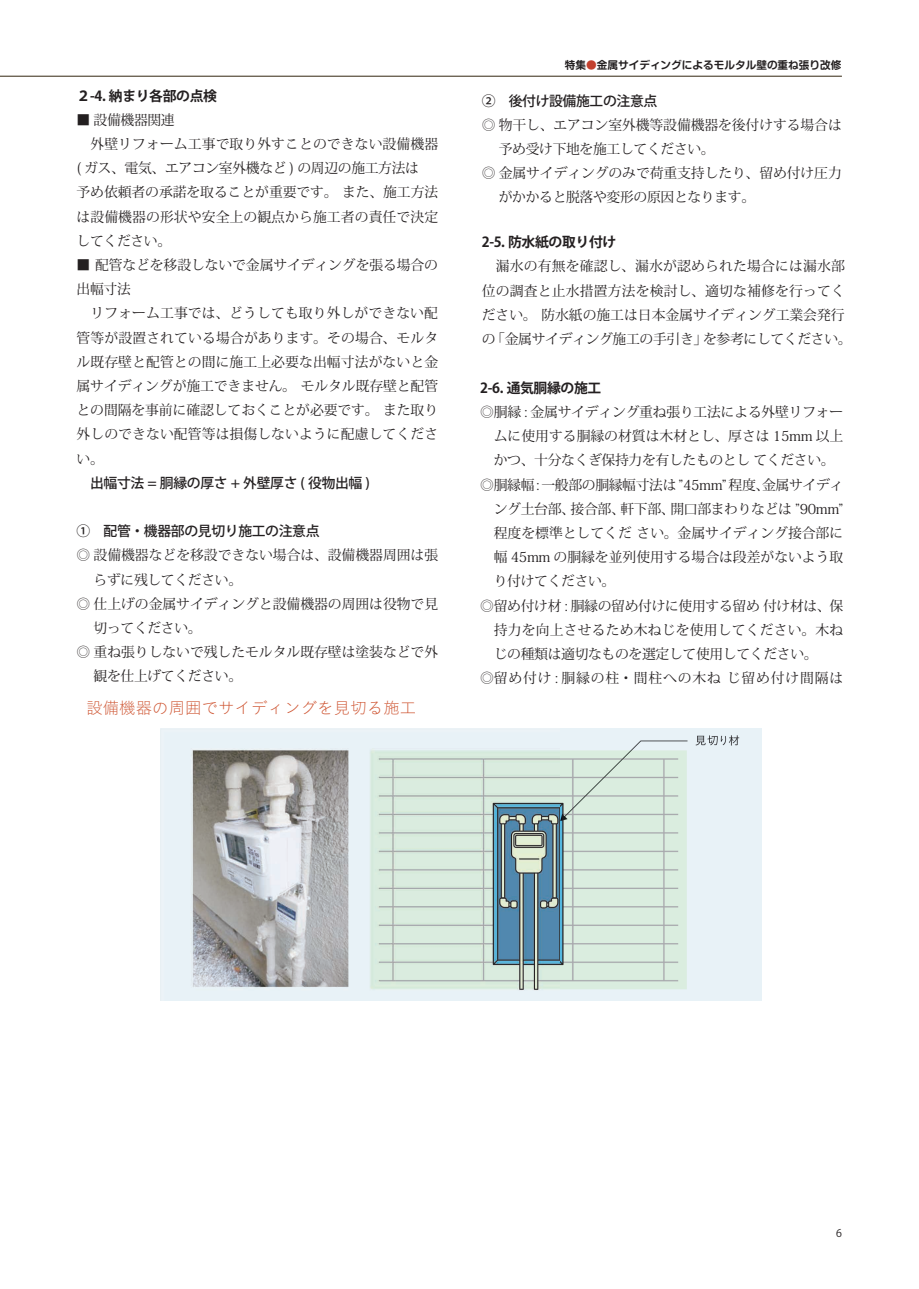
<style>
.page{position:relative;width:919px;height:1289px;background:#fff}
.page>*{position:absolute;margin:0;border:0;box-sizing:border-box;transform-origin:0 0}
.t1{font:16.5px "Koburina Go Std W1";color:#ce5431}
.t2{font:13.8px/24.2px "Koz Min Pr 6 N";letter-spacing:-.005em;color:#231f20}
.t3{font:13.8px "Koz Min Pr 6 N";letter-spacing:-.025em;color:#231f20}
.t4{font:500 13.8px "Koz Go Pr 6 N";letter-spacing:-.025em;color:#231f20}
.t5{font:700 13.8px "Koz Go Pr 6 N";letter-spacing:-.025em;color:#231f20}
.t6{font:13.8px "Koz Min Pr 6 N";letter-spacing:.015em;color:#231f20}
.t7{font:13.8px "Koz Min Pr 6 N";letter-spacing:.06em;color:#231f20}
.t8{font:700 10.65px "Shin M Go Pro De";color:#231f20}
.t9{font:10.65px "Koz Go Pr 6 N";color:#231f20}
.s1{color:#c2402d}
</style>
<div class="page">
<hr style="left:0;top:76px;width:841px;height:1px;background:#322610">
<img style="left:160px;top:728px;width:601px;height:272px">
<p class="t5" style="left:77px;top:88px;width:142px">２-4. 納まり各部の点検</p>
<p class="t2" style="left:77px;top:108px;width:363px">■ 設備機器関連<br>　外壁リフォーム工事で取り外すことのできない設備機器( ガス、電気、エアコン室外機など ) の周辺の施工方法は<br>予め依頼者の承諾を取ることが重要です。 また、施工方法は設備機器の形状や安全上の観点から施工者の責任で決定してください。</p>
<p class="t2" style="left:77px;top:253px;width:363px">■ 配管などを移設しないで金属サイディングを張る場合の出幅寸法<br>　リフォーム工事では、どうしても取り外しができない配管等が設置されている場合があります。その場合、モルタル既存壁と配管との間に施工上必要な出幅寸法がないと金属サイディングが施工できません。 モルタル既存壁と配管との間隔を事前に確認しておくことが必要です。 また取り外しのできない配管等は損傷しないように配慮してください。</p>
<p class="t4" style="left:77px;top:475px;width:295px">　出幅寸法 = 胴縁の厚さ + 外壁厚さ ( 役物出幅 )</p>
<p class="t4" style="left:77px;top:523px;width:244px">①　配管・機器部の見切り施工の注意点</p>
<p class="t2" style="left:77px;top:543px;width:363px">◎ 設備機器などを移設できない場合は、設備機器周囲は張</p>
<p class="t3" style="left:94px;top:571px;width:150px">らずに残してください。</p>
<p class="t2" style="left:77px;top:592px;width:363px">◎ 仕上げの金属サイディングと設備機器の周囲は役物で見</p>
<p class="t3" style="left:94px;top:620px;width:110px">切ってください。</p>
<p class="t2" style="left:77px;top:640px;width:363px">◎ 重ね張りしないで残したモルタル既存壁は塗装などで外</p>
<p class="t3" style="left:94px;top:668px;width:150px">観を仕上げてください。</p>
<p class="t1" style="left:86px;top:695px;width:332px">設備機器の周囲でサイディングを見切る施工</p>
<p class="t8" style="left:565px;top:56px;width:278px">特集<span class="s1">●</span>金属サイディングによるモルタル壁の重ね張り改修</p>
<p class="t4" style="left:481px;top:93px;width:177px">②　後付け設備施工の注意点</p>
<p class="t2" style="left:481px;top:113px;width:361px">◎ 物干し、エアコン室外機等設備機器を後付けする場合は</p>
<p class="t3" style="left:498px;top:141px;width:217px">予め受け下地を施工してください。</p>
<p class="t2" style="left:481px;top:161px;width:361px">◎ 金属サイディングのみで荷重支持したり、留め付け圧力</p>
<p class="t3" style="left:498px;top:190px;width:258px">がかかると脱落や変形の原因となります。</p>
<p class="t5" style="left:481px;top:234px;width:136px">2-5. 防水紙の取り付け</p>
<p class="t2" style="left:481px;top:254px;width:371px">　漏水の有無を確認し、漏水が認められた場合には漏水部位の調査と止水措置方法を検討し、適切な補修を行ってください。 防水紙の施工は日本金属サイディング工業会発行の「金属サイディング施工の手引き」を参考にしてください。</p>
<p class="t5" style="left:480px;top:380px;width:123px">2-6. 通気胴縁の施工</p>
<p class="t2" style="left:480px;top:400px;width:364px">◎ 胴縁 : 金属サイディング重ね張り工法による外壁リフォー</p>
<p class="t2" style="left:493px;top:424px;width:351px">ムに使用する胴縁の材質は木材とし、厚さは 15mm 以上</p>
<p class="t3" style="left:493px;top:452px;width:342px">かつ、十分なくぎ保持力を有したものとし てください。</p>
<p class="t3" style="left:480px;top:477px;width:364px">◎ 胴縁幅 : 一般部の胴縁幅寸法は ”45mm” 程度、金属サイディ</p>
<p class="t3" style="left:493px;top:501px;width:351px">ング土台部、接合部、軒下部、開口部まわりなどは ”90mm”</p>
<p class="t2" style="left:493px;top:521px;width:351px">程度を標準としてくだ さい。金属サイディング接合部に</p>
<p class="t2" style="left:493px;top:545px;width:351px">幅 45mm の胴縁を並列使用する場合は段差がないよう取</p>
<p class="t3" style="left:493px;top:573px;width:123px">り付けてください。</p>
<p class="t3" style="left:480px;top:598px;width:364px">◎ 留め付け材 : 胴縁の留め付けに使用する留め 付け材は、保</p>
<p class="t6" style="left:493px;top:622px;width:351px">持力を向上させるため木ねじを使用してください。木ね</p>
<p class="t3" style="left:493px;top:646px;width:325px">じの種類は適切なものを選定して使用してください。</p>
<p class="t7" style="left:480px;top:670px;width:364px">◎ 留め付け : 胴縁の柱・間柱への木ね じ留め付け間隔は</p>
<p class="t9" style="left:836px;top:1226px;width:7px">6</p>
</div>
